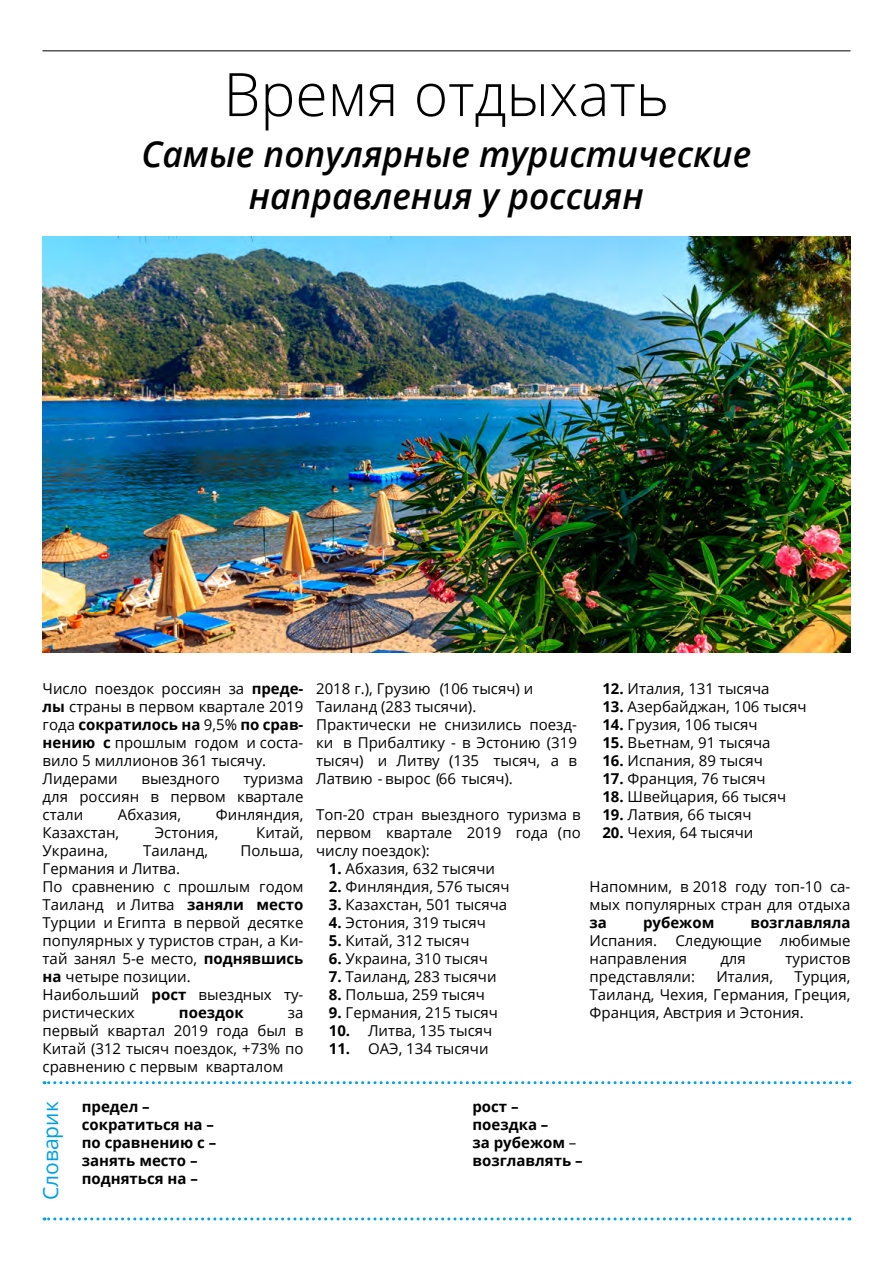
<style>
.page{position:relative;width:893px;height:1263px;background:#fff}
.page>*{position:absolute;margin:0;border:0;box-sizing:border-box;transform-origin:0 0}
.t1{font:300 60px "Open Sans";color:#000}
.t2{font:italic 600 36px/42px "Open Sans";color:#000;text-align:center}
.t3{font:21px "Open Sans";color:#009fe3}
.t4{font:15px/18px "Open Sans";color:#000}
.t5{font:700 15px/18px "Open Sans";color:#000}
.t6{font:700 15px/18px "Open Sans";color:#000}
.s1{font-weight:700}
.s2{font-weight:400}
.s3{font-style:inherit}
</style>
<div class="page">
<hr style="left:43px;top:51px;width:807px;height:1px;background:#000">
<svg style="left:44px;top:1217px;width:799px;height:3px"></svg>
<svg style="left:44px;top:1081px;width:799px;height:3px"></svg>
<img style="left:42px;top:236px;width:808px;height:416px">
<h1 class="t1" style="left:224px;top:53px;width:447px">Время отдыхать</h1>
<h2 class="t2" style="left:141px;top:132px;width:611px">Самые популярные туристические направления у россиян</h2>
<p class="t4" style="left:43px;top:679px;width:262px">Число поездок россиян за <span class="s1">преде&shy;лы</span> страны в первом квартале 2019 года <span class="s1">сократилось на</span> 9,5% <span class="s1">по срав&shy;нению с</span> прошлым годом и соста&shy;вило 5 миллионов 361 тысячу.<br>Лидерами</p>
<p class="t4" style="left:43px;top:769px;width:262px;text-align:justify;text-indent:201px">туризма для россиян в первом квартале стали</p>
<p class="t4" style="left:141px;top:769px;width:80px">выездного</p>
<p class="t4" style="left:118px;top:805px;width:65px">Абхазия,</p>
<p class="t4" style="left:216px;top:805px;width:89px">Финляндия,</p>
<p class="t4" style="left:43px;top:823px;width:78px">Казахстан,</p>
<p class="t4" style="left:155px;top:823px;width:65px">Эстония,</p>
<p class="t4" style="left:256px;top:823px;width:49px">Китай,</p>
<p class="t4" style="left:43px;top:841px;width:67px">Украина,</p>
<p class="t4" style="left:143px;top:841px;width:66px">Таиланд,</p>
<p class="t4" style="left:241px;top:841px;width:64px">Польша,</p>
<p class="t4" style="left:43px;top:859px;width:262px">Германия и Литва.<br>По сравнению с прошлым годом<br>Таиланд и Литва <span class="s1">заняли место<br></span>Турции и Египта в первой десятке популярных у туристов стран, а Ки&shy;тай занял 5-е место, <span class="s1">поднявшись на</span> четыре позиции.<br>Наибольший <span class="s1">рост</span> выездных ту&shy;ристических</p>
<p class="t6" style="left:179px;top:1003px;width:66px">поездок</p>
<p class="t4" style="left:43px;top:1003px;width:262px;text-align:justify;text-indent:245px">за первый квартал 2019 года был в Китай (312 тысяч поездок, +73% по сравнению с первым кварталом</p>
<p class="t4" style="left:316px;top:679px;width:262px">2018 г.), Грузию (106 тысяч) и<br>Таиланд (283 тысячи).<br>Практически не снизились поезд&shy;ки в Прибалтику - в Эстонию (319 тысяч) и Литву (135 тысяч, а в<br>Латвию - вырос (66 тысяч).</p>
<p class="t4" style="left:316px;top:805px;width:266px;text-align:justify">Топ-20 стран выездного туризма в первом квартале 2019 года (по числу поездок):</p>
<p class="t4" style="left:329px;top:859px;width:168px"><span class="s1">1.</span> Абхазия, 632 тысячи</p>
<p class="t4" style="left:329px;top:877px;width:182px"><span class="s1">2.</span> Финляндия, 576 тысяч</p>
<p class="t4" style="left:329px;top:895px;width:180px"><span class="s1">3.</span> Казахстан, 501 тысяча</p>
<p class="t4" style="left:329px;top:913px;width:159px"><span class="s1">4.</span> Эстония, 319 тысяч</p>
<p class="t4" style="left:329px;top:931px;width:142px"><span class="s1">5.</span> Китай, 312 тысяч</p>
<p class="t4" style="left:329px;top:949px;width:161px"><span class="s1">6.</span> Украина, 310 тысяч</p>
<p class="t4" style="left:329px;top:967px;width:169px"><span class="s1">7.</span> Таиланд, 283 тысячи</p>
<p class="t4" style="left:329px;top:985px;width:158px"><span class="s1">8.</span> Польша, 259 тысяч</p>
<p class="t4" style="left:329px;top:1003px;width:171px"><span class="s1">9.</span> Германия, 215 тысяч</p>
<p class="t4" style="left:329px;top:1021px;width:165px"><span class="s1">10.</span> Литва, 135 тысяч</p>
<p class="t4" style="left:329px;top:1039px;width:161px"><span class="s1">11.</span> ОАЭ, 134 тысячи</p>
<p class="t4" style="left:602px;top:679px;width:169px"><span class="s1">12.</span> Италия, 131 тысяча</p>
<p class="t4" style="left:602px;top:697px;width:206px"><span class="s1">13.</span> Азербайджан, 106 тысяч</p>
<p class="t4" style="left:602px;top:715px;width:157px"><span class="s1">14.</span> Грузия, 106 тысяч</p>
<p class="t4" style="left:602px;top:733px;width:170px"><span class="s1">15.</span> Вьетнам, 91 тысяча</p>
<p class="t4" style="left:602px;top:751px;width:162px"><span class="s1">16.</span> Испания, 89 тысяч</p>
<p class="t4" style="left:602px;top:769px;width:165px"><span class="s1">17.</span> Франция, 76 тысяч</p>
<p class="t4" style="left:602px;top:787px;width:185px"><span class="s1">18.</span> Швейцария, 66 тысяч</p>
<p class="t4" style="left:602px;top:805px;width:151px"><span class="s1">19.</span> Латвия, 66 тысяч</p>
<p class="t4" style="left:602px;top:823px;width:153px"><span class="s1">20.</span> Чехия, 64 тысячи</p>
<p class="t4" style="left:590px;top:877px;width:262px">Напомним, в 2018 году топ-10 са&shy;мых популярных стран для отдыха</p>
<p class="t6" style="left:590px;top:913px;width:19px">за</p>
<p class="t6" style="left:643px;top:913px;width:73px">рубежом</p>
<p class="t5" style="left:750px;top:913px;width:101px">возглавляла</p>
<p class="t4" style="left:590px;top:931px;width:262px">Испания. Следующие любимые направления</p>
<p class="t4" style="left:720px;top:949px;width:27px">для</p>
<p class="t4" style="left:785px;top:949px;width:67px">туристов</p>
<p class="t4" style="left:590px;top:967px;width:262px;text-align:justify;text-indent:205px">Турция, Таиланд, Чехия, Германия, Греция, Франция, Австрия и Эстония.</p>
<p class="t4" style="left:590px;top:967px;width:107px">представляли:</p>
<p class="t4" style="left:716px;top:967px;width:58px">Италия,</p>
<h3 class="t3" style="left:36px;top:1200px;width:100px;rotate:-90deg">Словарик</h3>
<p class="t5" style="left:82px;top:1097px;width:136px">предел – сократиться на – по сравнению с – занять место – подняться на –</p>
<p class="t5" style="left:472px;top:1097px;width:48px">рост –</p>
<p class="t6" style="left:472px;top:1115px;width:112px">поездка –<br>за рубежом <span class="s2">– </span><span class="s3">возглавлять –</span></p>
</div>
